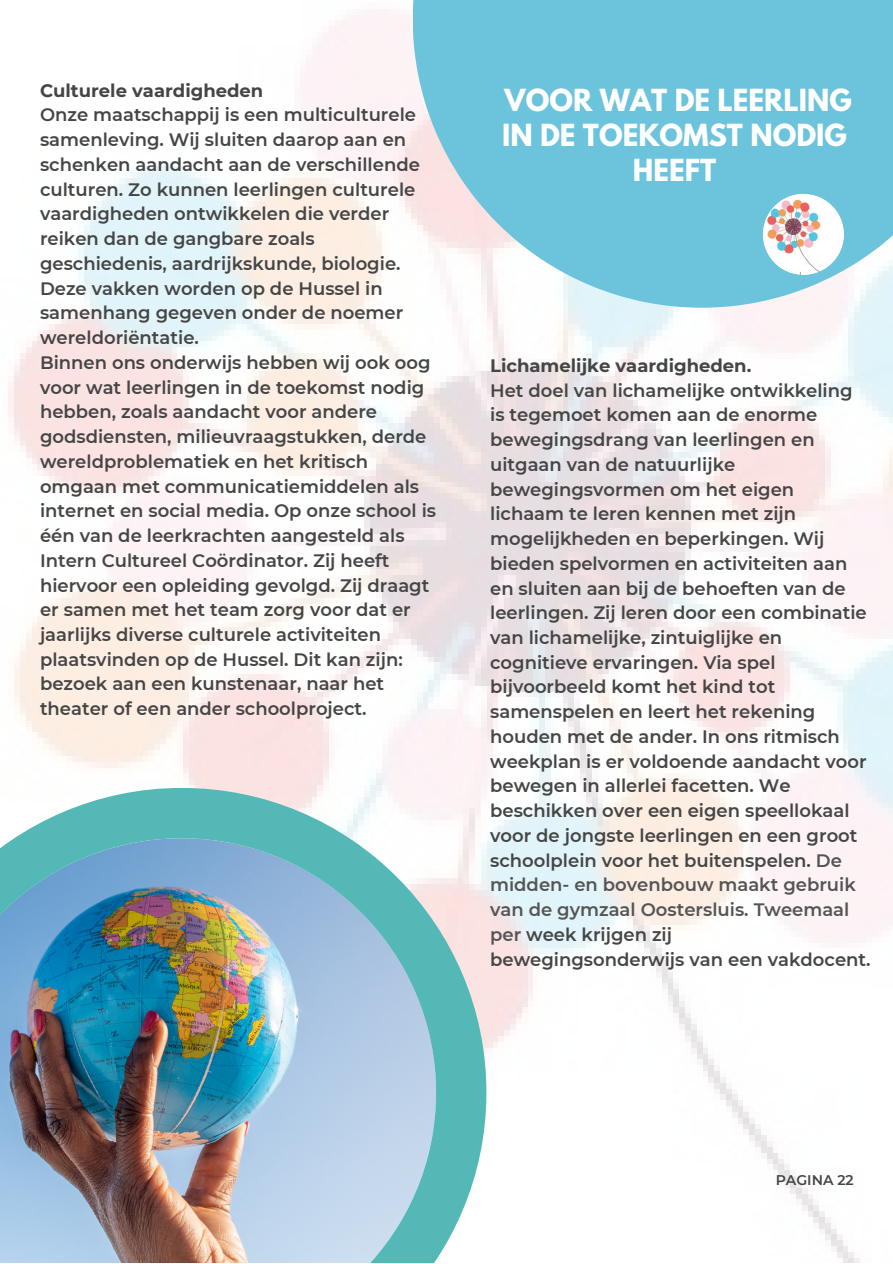
<style>
.page{position:relative;width:893px;height:1264px;background:#fff}
.page>*{position:absolute;margin:0;border:0;box-sizing:border-box;transform-origin:0 0}
.t1{font:700 27px/34.8px "League Spartan";color:#fff;text-align:center}
.t2{font:600 18px/24.8px "Montserrat";color:#454545}
.t3{font:700 18px "Montserrat";color:#454545}
.t4{font:600 14.1px "Montserrat";color:#454545}
.s1{color:#545454}
</style>
<div class="page">
<img style="left:8px;top:9px;width:884px;height:1253px">
<svg style="left:412px;top:0;width:480px;height:308px;background:#82cadf"></svg>
<img style="left:0;top:788px;width:486px;height:474px">
<svg style="left:754px;top:186px;width:98px;height:97px"></svg>
<p class="t3" style="left:40px;top:79px;width:225px">Culturele vaardigheden</p>
<p class="t2" style="left:40px;top:103px;width:381px">Onze maatschappij is een multiculturele samenleving. Wij sluiten daarop aan en schenken aandacht aan de verschillende culturen. Zo kunnen leerlingen culturele vaardigheden ontwikkelen die verder reiken dan de gangbare zoals geschiedenis, aardrijkskunde, biologie.<br>Deze vakken worden op de Hussel in samenhang gegeven onder de noemer wereldoriëntatie.</p>
<p class="t2" style="left:40px;top:350px;width:397px">Binnen ons onderwijs hebben wij ook oog voor wat leerlingen in de toekomst nodig hebben, zoals aandacht voor andere godsdiensten, milieuvraagstukken, derde wereldproblematiek en het kritisch omgaan met communicatiemiddelen als internet en social media. Op onze school is één van de leerkrachten aangesteld als Intern Cultureel Coördinator. Zij heeft hiervoor een opleiding gevolgd. Zij draagt er samen met het team zorg voor dat er jaarlijks diverse culturele activiteiten plaatsvinden op de Hussel. Dit kan zijn: bezoek aan een kunstenaar, naar het theater of een ander schoolproject.</p>
<p class="t1" style="left:502px;top:87px;width:351px">VOOR WAT DE LEERLING<br>IN DE TOEKOMST NODIG<br>HEEFT</p>
<p class="t3" style="left:490px;top:354px;width:263px">Lichamelijke vaardigheden.</p>
<p class="t2" style="left:490px;top:378px;width:382px">Het doel van lichamelijke ontwikkeling is tegemoet komen aan de enorme bewegingsdrang van leerlingen en uitgaan van de natuurlijke bewegingsvormen om het eigen lichaam te leren kennen met zijn mogelijkheden en beperkingen. Wij bieden spelvormen en activiteiten aan en sluiten aan bij de behoeften van de leerlingen. Zij leren door een combinatie van lichamelijke, zintuiglijke en cognitieve ervaringen. Via spel bijvoorbeeld komt het kind tot samenspelen en leert het rekening houden met de ander. In ons ritmisch weekplan is er voldoende aandacht voor bewegen in allerlei facetten. We beschikken over een eigen speellokaal voor de jongste leerlingen en een groot schoolplein voor het buitenspelen. <span class="s1">De midden- en bovenbouw maakt gebruik van de gymzaal Oostersluis. Tweemaal per</span> week krijgen zij bewegingsonderwijs van een vakdocent.</p>
<p class="t4" style="left:775px;top:1171px;width:80px">PAGINA 22</p>
</div>
